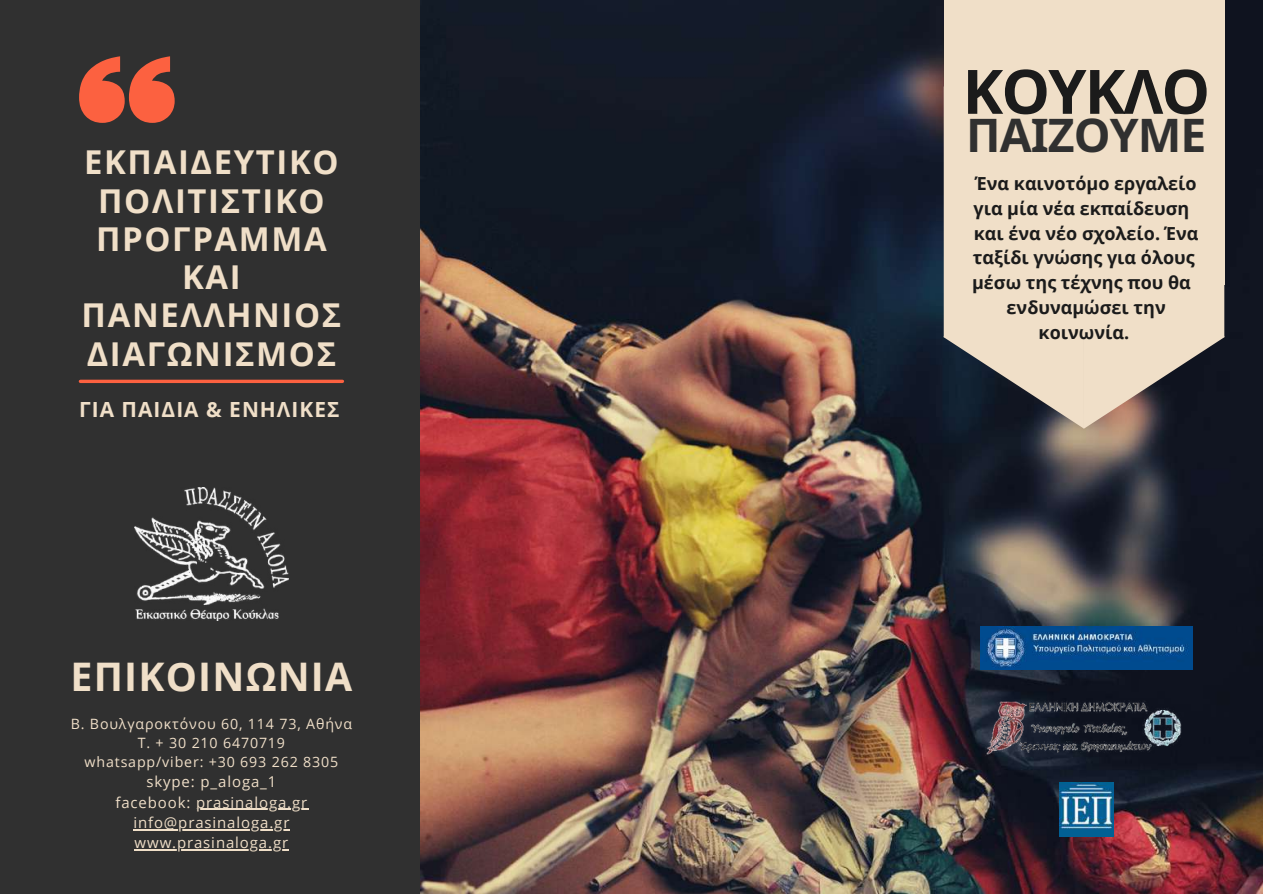
<style>
.page{position:relative;width:1263px;height:894px;background:#fff}
.page>*{position:absolute;margin:0;border:0;box-sizing:border-box;transform-origin:0 0}
.t1{font:700 61.2px "Noto Sans";letter-spacing:-.03em;color:#1b1b1b}
.t2{font:700 46.35px "Noto Sans";letter-spacing:-.02em;color:#303030}
.t3{font:700 39.3px "Open Sans";letter-spacing:.03em;color:#f0dfc8}
.t4{font:700 32.85px/38.2px "Open Sans";letter-spacing:.05em;color:#f0dfc8;text-align:center}
.t5{font:700 20.85px "Open Sans";letter-spacing:.05em;color:#f0dfc8}
.t6{font:700 18px/24.8px "Open Sans";color:#1b1b1b;text-align:center}
.t7{font:15px/20.2px "Open Sans";letter-spacing:.06em;color:#f0dfc8;text-align:center}
.t8{font:14.25px/19px "Open Sans";letter-spacing:.06em;color:#f0dfc8;text-align:center}
</style>
<div class="page">
<div style="left:0;top:0;width:1263px;height:893px;background:#303030"></div>
<img style="left:421px;top:0;width:842px;height:893px">
<svg style="left:79px;top:56px;width:96px;height:67px"></svg>
<svg style="left:80px;top:379px;width:262px;height:4px"></svg>
<img style="left:134px;top:487px;width:154px;height:133px">
<div style="left:944px;top:285px;width:280px;height:51px;background:#f0dfc8"></div>
<svg style="left:944px;top:336px;width:280px;height:92px;background:#8c847d"></svg>
<div style="left:944px;top:0;width:280px;height:285px;background:#f0dfc8"></div>
<hr style="left:196px;top:808px;width:112px;height:1px;background:#f0dfc8">
<hr style="left:133px;top:828px;width:157px;height:1px;background:#f0dfc8">
<hr style="left:135px;top:849px;width:154px;height:1px;background:#f0dfc8">
<img style="left:1059px;top:782px;width:54px;height:54px">
<img style="left:985px;top:699px;width:198px;height:56px">
<img style="left:981px;top:626px;width:211px;height:43px">
<h3 class="t4" style="left:82px;top:142px;width:261px">ΕΚΠΑΙΔΕΥΤΙΚΟ<br>ΠΟΛΙΤΙΣΤΙΚΟ<br>ΠΡΟΓΡΑΜΜΑ<br>ΚΑΙ<br>ΠΑΝΕΛΛΗΝΙΟΣ<br>ΔΙΑΓΩΝΙΣΜΟΣ</h3>
<p class="t5" style="left:79px;top:394px;width:262px">ΓΙΑ ΠΑΙΔΙΑ &amp; ΕΝΗΛΙΚΕΣ</p>
<h3 class="t3" style="left:71px;top:648px;width:283px">ΕΠΙΚΟΙΝΩΝΙΑ</h3>
<p class="t8" style="left:71px;top:713px;width:283px">Β. Βουλγαροκτόνου 60, 114 73, Αθήνα<br>Τ. + 30 210 6470719<br>whatsapp/viber: +30 693 262 8305</p>
<p class="t7" style="left:115px;top:771px;width:193px">skype: p_aloga_1 facebook: prasinaloga.gr info@prasinaloga.gr www.prasinaloga.gr</p>
<h1 class="t1" style="left:962px;top:48px;width:249px">ΚΟΥΚΛΟ</h1>
<h2 class="t2" style="left:966px;top:102px;width:242px">ΠΑΙΖΟΥΜΕ</h2>
<p class="t6" style="left:972px;top:171px;width:228px">Ένα καινοτόμο εργαλείο για μία νέα εκπαίδευση και ένα νέο σχολείο. Ένα ταξίδι γνώσης για όλους μέσω της τέχνης που θα ενδυναμώσει την κοινωνία.</p>
</div>
